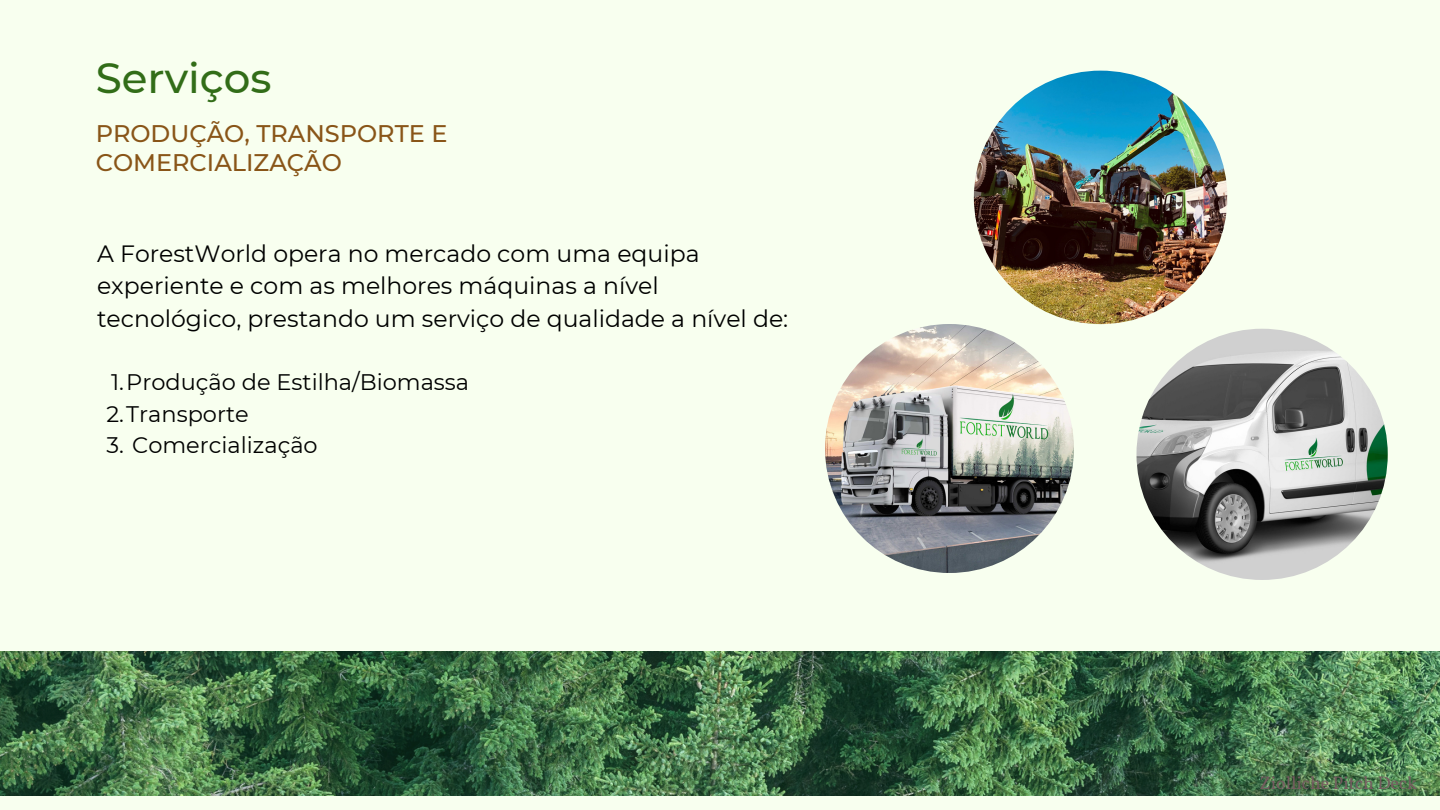
<style>
.page{position:relative;width:1440px;height:810px;background:#f8ffef}
.page>*{position:absolute;margin:0;border:0;box-sizing:border-box;transform-origin:0 0}
.t1{font:500 42px "Montserrat";color:#326d18}
.t2{font:500 24px/28.4px "Montserrat";color:#895518}
.t3{font:23.5px/32.3px "Montserrat";color:#000}
.t4{font:22.5px/31.4px "Montserrat";color:#000}
.t5{font:18px "Vollkorn";color:#755b60}
</style>
<div class="page">
<img style="left:0;top:652px;width:1440px;height:143px">
<img style="left:825px;top:324px;width:249px;height:249px;border-radius:50%">
<img style="left:974px;top:71px;width:253px;height:253px;border-radius:50%">
<img style="left:1136px;top:329px;width:252px;height:251px;border-radius:50%">
<h1 class="t1" style="left:96px;top:52px;width:177px">Serviços</h1>
<p class="t2" style="left:96px;top:119px;width:353px">PRODUÇÃO, TRANSPORTE E<br>COMERCIALIZAÇÃO</p>
<p class="t3" style="left:97px;top:237px;width:693px">A ForestWorld opera no mercado com uma equipa experiente e com as melhores máquinas a nível tecnológico, prestando um serviço de qualidade a nível de:</p>
<p class="t4" style="left:107px;top:366px;width:364px">1.Produção de Estilha/Biomassa<br>2.Transporte</p>
<p class="t4" style="left:107px;top:429px;width:213px">3. Comercialização</p>
<p class="t5" style="left:1259px;top:771px;width:159px">Ziolliche Pitch Deck</p>
</div>
